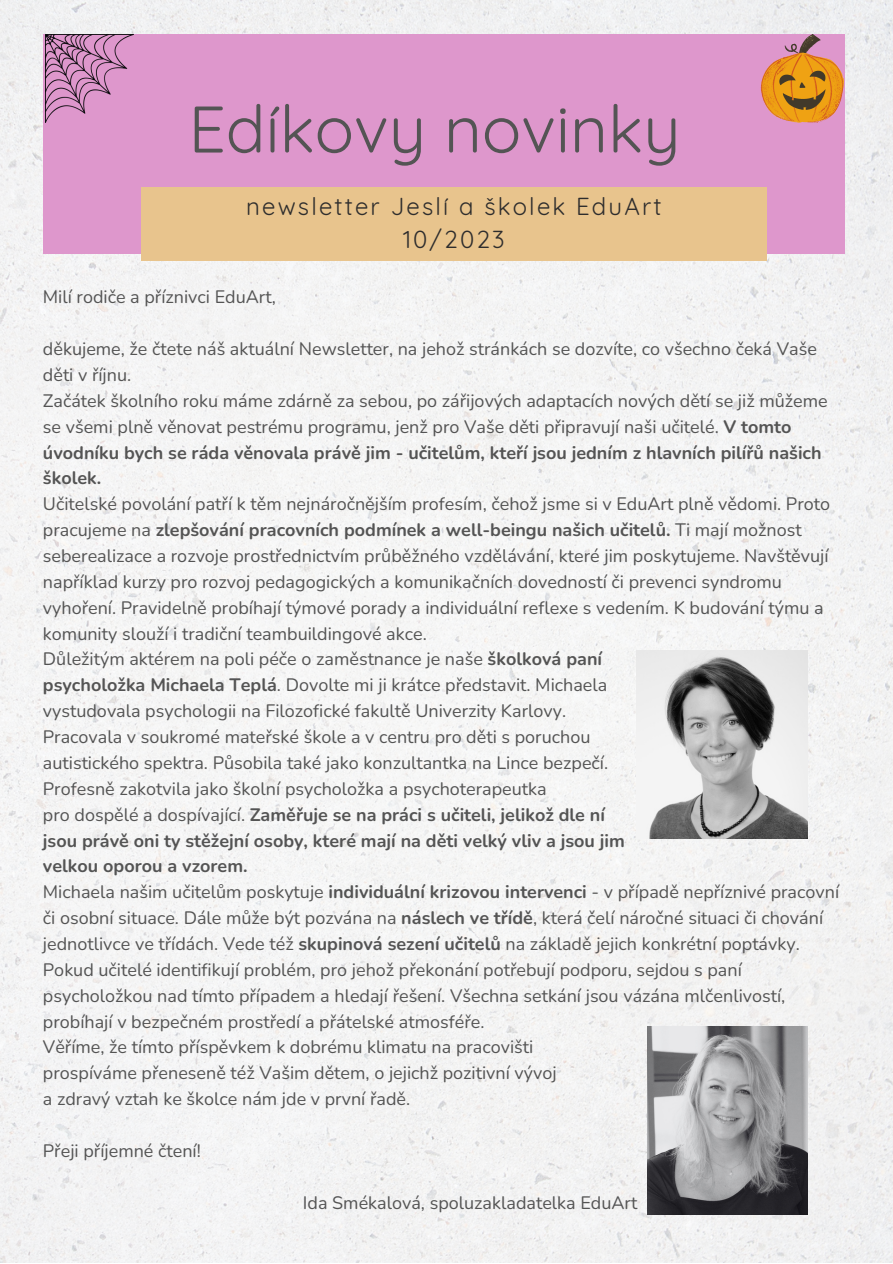
<style>
.page{position:relative;width:893px;height:1264px;background:#fff}
.page>*{position:absolute;margin:0;border:0;box-sizing:border-box;transform-origin:0 0}
.t1{font:65.7px "Quicksand";color:#545454}
.t2{font:24px "Quicksand";letter-spacing:.09em;color:#2e2d2d}
.t3{font:18px/25.8px "Nunito";color:#545454}
.t4{font:700 18px "Nunito";color:#545454}
.s1{font-weight:700}
.s2{font-weight:400}
</style>
<div class="page">
<div style="left:0;top:0;width:892px;height:1262px;background:#f4f4f4"></div>
<div style="left:795px;top:35px;width:49px;height:219px;background:#de97cc"></div>
<div style="left:93px;top:35px;width:702px;height:219px;background:#de97cc"></div>
<div style="left:43px;top:35px;width:50px;height:219px;background:#de97cc"></div>
<div style="left:727px;top:188px;width:39px;height:73px;background:#e8c48d"></div>
<div style="left:180px;top:188px;width:547px;height:73px;background:#e8c48d"></div>
<div style="left:141px;top:188px;width:39px;height:73px;background:#e8c48d"></div>
<img style="left:45px;top:35px;width:88px;height:87px">
<svg style="left:760px;top:34px;width:84px;height:89px"></svg>
<img style="left:636px;top:651px;width:171px;height:187px">
<img style="left:647px;top:1026px;width:160px;height:187px">
<p class="t1" style="left:188px;top:87px;width:493px">Edíkovy novinky</p>
<p class="t2" style="left:246px;top:191px;width:417px">newsletter Jeslí a školek EduArt</p>
<p class="t2" style="left:403px;top:224px;width:103px">10/2023</p>
<p class="t3" style="left:43px;top:284px;width:234px">Milí rodiče a příznivci EduArt,</p>
<p class="t3" style="left:43px;top:336px;width:775px">děkujeme, že čtete náš aktuální Newsletter, na jehož stránkách se dozvíte, co všechno čeká Vaše děti v říjnu.</p>
<p class="t3" style="left:43px;top:388px;width:786px">Začátek školního roku máme zdárně za sebou, po zářijových adaptacích nových dětí se již můžeme se všemi plně věnovat pestrému programu, jenž pro Vaše děti připravují naši učitelé. <span class="s1">V tomto úvodníku bych se ráda věnovala právě jim - učitelům, kteří jsou jedním z hlavních pilířů našich školek.</span></p>
<p class="t3" style="left:43px;top:491px;width:788px">Učitelské povolání patří k těm nejnáročnějším profesím, čehož jsme si v EduArt plně vědomi. Proto pracujeme na <span class="s1">zlepšování pracovních podmínek a well-beingu našich učitelů.</span> Ti mají možnost seberealizace a rozvoje prostřednictvím průběžného vzdělávání, které jim poskytujeme. Navštěvují například kurzy pro rozvoj pedagogických a komunikačních dovedností či prevenci syndromu vyhoření. Pravidelně probíhají týmové porady a individuální reflexe s vedením. K budování týmu a komunity slouží i tradiční teambuildingové akce.</p>
<p class="t3" style="left:43px;top:646px;width:560px">Důležitým aktérem na poli péče o zaměstnance je naše <span class="s1">školková paní</span></p>
<p class="t3" style="left:43px;top:672px;width:566px"><span class="s1">psycholožka Michaela Teplá</span>. Dovolte mi ji krátce představit. Michaela</p>
<p class="t3" style="left:43px;top:698px;width:524px">vystudovala psychologii na Filozofické fakultě Univerzity Karlovy.</p>
<p class="t3" style="left:43px;top:724px;width:549px">Pracovala v soukromé mateřské škole a v centru pro děti s poruchou</p>
<p class="t3" style="left:43px;top:750px;width:566px">autistického spektra. Působila také jako konzultantka na Lince bezpečí.</p>
<p class="t3" style="left:43px;top:776px;width:505px">Profesně zakotvila jako školní psycholožka a psychoterapeutka</p>
<p class="t4" style="left:43px;top:802px;width:563px"><span class="s2">pro dospělé a dospívající.</span> Zaměřuje se na práci s učiteli, jelikož dle ní</p>
<p class="t4" style="left:43px;top:828px;width:583px">jsou právě oni ty stěžejní osoby, které mají na děti velký vliv a jsou jim</p>
<p class="t4" style="left:43px;top:854px;width:206px">velkou oporou a vzorem.</p>
<p class="t3" style="left:43px;top:879px;width:797px">Michaela našim učitelům poskytuje <span class="s1">individuální krizovou intervenci</span> - v případě nepříznivé pracovní či osobní situace. Dále může být pozvána na <span class="s1">náslech ve třídě</span>, která čelí náročné situaci či chování jednotlivce ve třídách. Vede též <span class="s1">skupinová sezení učitelů</span> na základě jejich konkrétní poptávky.<br>Pokud učitelé identifikují problém, pro jehož překonání potřebují podporu, sejdou s paní psycholožkou nad tímto případem a hledají řešení. Všechna setkání jsou vázána mlčenlivostí, probíhají v bezpečném prostředí a přátelské atmosféře.</p>
<p class="t3" style="left:43px;top:1034px;width:492px">Věříme, že tímto příspěvkem k dobrému klimatu na pracovišti</p>
<p class="t3" style="left:43px;top:1060px;width:515px">prospíváme přeneseně též Vašim dětem, o jejichž pozitivní vývoj</p>
<p class="t3" style="left:43px;top:1086px;width:369px">a zdravý vztah ke školce nám jde v první řadě.</p>
<p class="t3" style="left:43px;top:1138px;width:159px">Přeji příjemné čtení!</p>
<p class="t3" style="left:303px;top:1189px;width:336px">Ida Smékalová, spoluzakladatelka EduArt</p>
</div>
